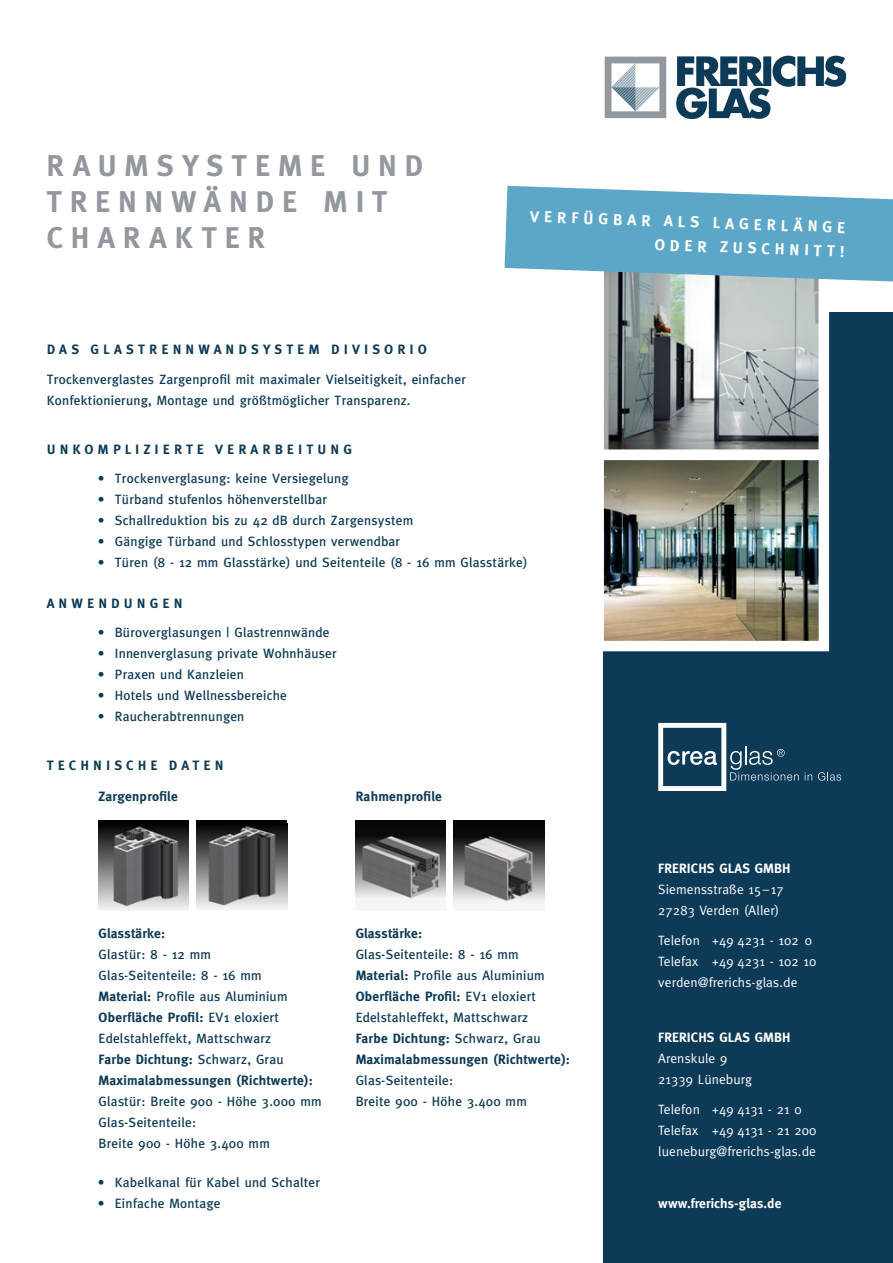
<style>
.page{position:relative;width:893px;height:1263px;background:#fff}
.page>*{position:absolute;margin:0;border:0;box-sizing:border-box;transform-origin:0 0}
.t1{font:700 30px/36px "Meta Plus";letter-spacing:.27em;color:#93979e}
.t2{font:700 15.75px/24px "Meta Plus";color:#fff;text-align:right}
.t3{font:500 13.5px/21px "Meta Plus";letter-spacing:.02em;color:#0d3a57}
.Fließtext{font:13.5px/21px "Meta Plus";letter-spacing:.01em;color:#fff}
.t4{font:700 13.5px "Meta Plus";letter-spacing:.02em;color:#0d3a57}
.t5{font:700 13.5px "Meta Plus";letter-spacing:.3em;color:#0d3a57}
.Fließtext-2{font:700 13.5px "Meta Plus";letter-spacing:.01em;color:#fff}
.s1{font-weight:700}
.s2{font-weight:500}
</style>
<div class="page">
<div style="left:604px;top:313px;width:289px;height:950px;background:#0d3a57"></div>
<svg style="left:676px;top:56px;width:170px;height:63px"></svg>
<svg style="left:605px;top:57px;width:61px;height:61px"></svg>
<svg style="left:805px;top:772px;width:7px;height:8px"></svg>
<svg style="left:818px;top:772px;width:23px;height:9px"></svg>
<svg style="left:658px;top:723px;width:141px;height:68px"></svg>
<div style="left:99px;top:820px;width:90px;height:90px;background:#040404"></div>
<img style="left:99px;top:826px;width:90px;height:84px">
<div style="left:197px;top:820px;width:90px;height:90px;background:#050505"></div>
<img style="left:197px;top:826px;width:90px;height:84px">
<img style="left:356px;top:820px;width:90px;height:84px">
<img style="left:454px;top:820px;width:90px;height:87px">
<svg style="left:603px;top:646px;width:227px;height:10px"></svg>
<img style="left:505px;top:186px;width:388px;height:460px">
<p class="t1" style="left:47px;top:148px;width:378px">RAUMSYSTEME UND<br>TRENNWÄNDE MIT<br>CHARAKTER</p>
<p class="t2" style="left:531px;top:204px;width:317px;rotate:2deg">VERFÜGBAR ALS LAGERLÄNGE<br>ODER ZUSCHNITT!</p>
<p class="t5" style="left:47px;top:342px;width:382px">DAS GLASTRENNWANDSYSTEM DIVISORIO</p>
<p class="t3" style="left:47px;top:369px;width:421px">Trockenverglastes Zargenprofil mit maximaler Vielseitigkeit, einfacher<br>Konfektionierung, Montage und größtmöglicher Transparenz.</p>
<p class="t5" style="left:47px;top:441px;width:307px">UNKOMPLIZIERTE VERARBEITUNG</p>
<p class="t3" style="left:98px;top:468px;width:252px">• Trockenverglasung: keine Versiegelung</p>
<p class="t3" style="left:98px;top:489px;width:231px">• Türband stufenlos höhenverstellbar</p>
<p class="t3" style="left:98px;top:510px;width:317px">• Schallreduktion bis zu 42 dB durch Zargensystem</p>
<p class="t3" style="left:98px;top:531px;width:304px">• Gängige Türband und Schlosstypen verwendbar</p>
<p class="t3" style="left:98px;top:552px;width:431px">• Türen (8 - 12 mm Glasstärke) und Seitenteile (8 - 16 mm Glasstärke)</p>
<p class="t5" style="left:47px;top:595px;width:137px">ANWENDUNGEN</p>
<p class="t3" style="left:98px;top:622px;width:233px">• Büroverglasungen | Glastrennwände</p>
<p class="t3" style="left:98px;top:643px;width:240px">• Innenverglasung private Wohnhäuser</p>
<p class="t3" style="left:98px;top:664px;width:148px">• Praxen und Kanzleien</p>
<p class="t3" style="left:98px;top:685px;width:191px">• Hotels und Wellnessbereiche</p>
<p class="t3" style="left:98px;top:706px;width:148px">• Raucherabtrennungen</p>
<p class="t5" style="left:47px;top:758px;width:178px">TECHNISCHE DATEN</p>
<p class="t4" style="left:99px;top:788px;width:81px">Zargenprofile</p>
<p class="t4" style="left:356px;top:788px;width:88px">Rahmenprofile</p>
<p class="t4" style="left:99px;top:925px;width:68px">Glasstärke:</p>
<p class="t3" style="left:99px;top:943px;width:114px">Glastür: 8 - 12 mm</p>
<p class="t3" style="left:99px;top:964px;width:165px">Glas-Seitenteile: 8 - 16 mm</p>
<p class="t3" style="left:99px;top:985px;width:190px"><span class="s1">Material:</span> Profile aus Aluminium</p>
<p class="t4" style="left:99px;top:1009px;width:182px">Oberfläche Profil: <span class="s2">EV1 eloxiert</span></p>
<p class="t3" style="left:99px;top:1027px;width:174px">Edelstahleffekt, Mattschwarz</p>
<p class="t4" style="left:99px;top:1051px;width:186px">Farbe Dichtung: <span class="s2">Schwarz, Grau</span></p>
<p class="t3" style="left:99px;top:1069px;width:225px"><span class="s1">Maximalabmessungen (Richtwerte):<br></span>Glastür: Breite 900 - Höhe 3.000 mm<br>Glas-Seitenteile:<br>Breite 900 - Höhe 3.400 mm</p>
<p class="t3" style="left:98px;top:1171px;width:224px">• Kabelkanal für Kabel und Schalter</p>
<p class="t3" style="left:98px;top:1192px;width:124px">• Einfache Montage</p>
<p class="t4" style="left:356px;top:925px;width:68px">Glasstärke:</p>
<p class="t3" style="left:356px;top:943px;width:165px">Glas-Seitenteile: 8 - 16 mm</p>
<p class="t3" style="left:356px;top:964px;width:190px"><span class="s1">Material:</span> Profile aus Aluminium</p>
<p class="t4" style="left:356px;top:988px;width:182px">Oberfläche Profil: <span class="s2">EV1 eloxiert</span></p>
<p class="t3" style="left:356px;top:1006px;width:174px">Edelstahleffekt, Mattschwarz</p>
<p class="t4" style="left:356px;top:1030px;width:186px">Farbe Dichtung: <span class="s2">Schwarz, Grau</span></p>
<p class="t3" style="left:356px;top:1048px;width:216px"><span class="s1">Maximalabmessungen (Richtwerte):<br></span>Glas-Seitenteile:<br>Breite 900 - Höhe 3.400 mm</p>
<p class="Fließtext" style="left:658px;top:858px;width:134px"><span class="s1">FRERICHS GLAS GMBH<br></span>Siemensstraße 15–17<br>27283 Verden (Aller)</p>
<p class="Fließtext" style="left:658px;top:929px;width:159px">Telefon +49 4231 - 102 0<br>Telefax +49 4231 - 102 10 verden@frerichs-glas.de</p>
<p class="Fließtext" style="left:658px;top:1027px;width:134px"><span class="s1">FRERICHS GLAS GMBH<br></span>Arenskule 9<br>21339 Lüneburg</p>
<p class="Fließtext" style="left:658px;top:1098px;width:159px">Telefon +49 4131 - 21 0<br>Telefax +49 4131 - 21 200 lueneburg@frerichs-glas.de</p>
<p class="Fließtext-2" style="left:658px;top:1195px;width:125px">www.frerichs-glas.de</p>
</div>
